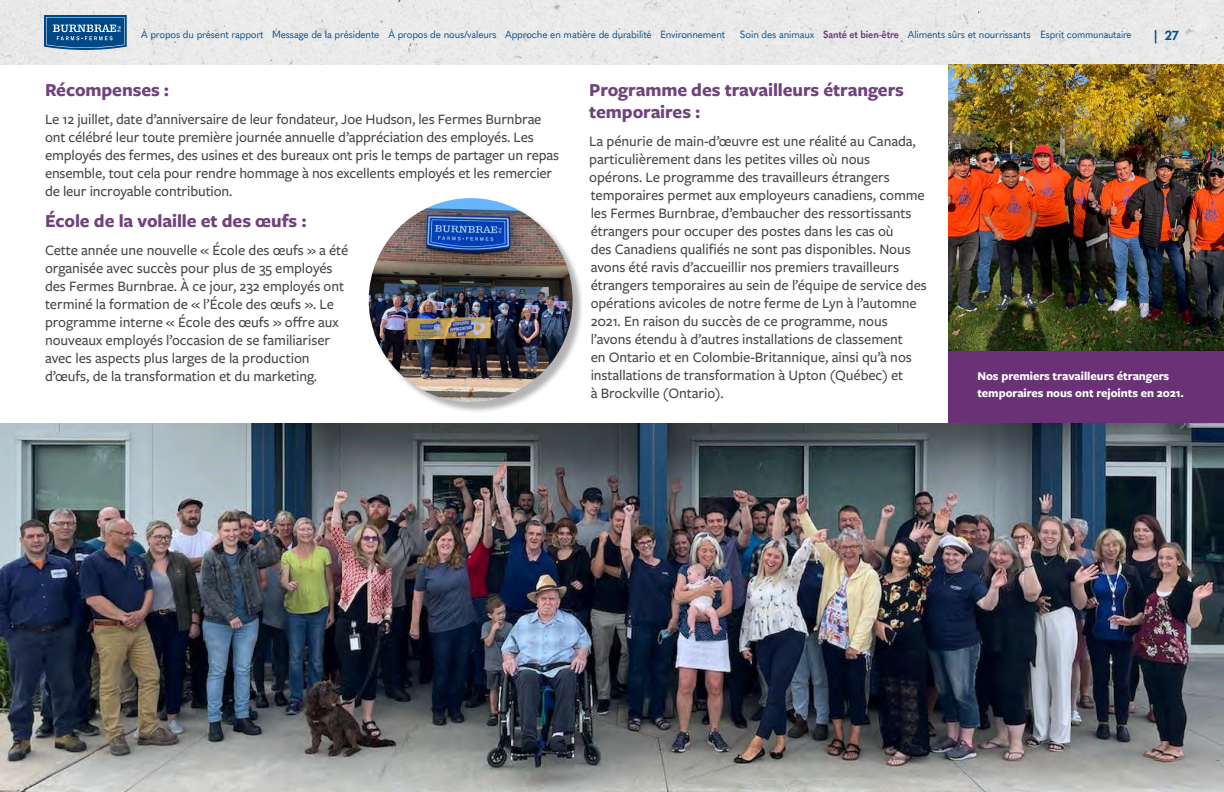
<style>
.page{position:relative;width:1224px;height:792px;background:#fff}
.page>*{position:absolute;margin:0;border:0;box-sizing:border-box;transform-origin:0 0}
.t1{font:700 19px/22px "Freight Sans Pro";letter-spacing:-.005em;color:#71427d}
.t2{font:500 15px/18px "Freight Sans Pro";letter-spacing:-.005em;color:#464547}
.t3{font:700 13px "Quasimoda";color:#07518e}
.t4{font:700 12.4px/16.2px "Freight Sans Pro";letter-spacing:-.005em;color:#fff}
.t5{font:10.3px "Quasimoda";letter-spacing:-.015em;color:#07518e;scale:.96 1}
.s1{font-weight:700;color:#6f3e7c}
</style>
<div class="page">
<div style="left:0;top:0;width:1224px;height:65px;background:#eaeaeb"></div>
<img style="left:0;top:423px;width:1224px;height:369px">
<img style="left:949px;top:65px;width:275px;height:286px">
<div style="left:949px;top:351px;width:275px;height:72px;background:#6a3177"></div>
<svg style="left:44px;top:15px;width:83px;height:35px;background:#2b6699"></svg>
<div style="left:370px;top:199px;width:214px;height:215px;background:#000;opacity:.3"></div>
<img style="left:369px;top:198px;width:204px;height:204px;border-radius:102px">
<p class="t5" style="left:141px;top:27px;width:610px">À propos du présent rapport Message de la présidente À propos de nous/valeurs Approche en matière de durabilité Environnement</p>
<p class="t5" style="left:740px;top:27px;width:410px">Soin des animaux <span class="s1">Santé et bien-être</span> Aliments sûrs et nourrissants Esprit communautaire</p>
<p class="t3" style="left:1154px;top:25px;width:26px">| 27</p>
<p class="t1" style="left:45px;top:78px;width:126px">Récompenses :</p>
<p class="t2" style="left:45px;top:109px;width:516px">Le 12 juillet, date d’anniversaire de leur fondateur, Joe Hudson, les Fermes Burnbrae ont célébré leur toute première journée annuelle d’appréciation des employés. Les employés des fermes, des usines et des bureaux ont pris le temps de partager un repas ensemble, tout cela pour rendre hommage à nos excellents employés et les remercier de leur incroyable contribution.</p>
<p class="t1" style="left:45px;top:209px;width:263px">École de la volaille et des œufs :</p>
<p class="t2" style="left:45px;top:240px;width:305px">Cette année une nouvelle « École des œufs » a été organisée avec succès pour plus de 35 employés des Fermes Burnbrae. À ce jour, 232 employés ont terminé la formation de « l’École des œufs ». Le programme interne « École des œufs » offre aux nouveaux employés l’occasion de se familiariser avec les aspects plus larges de la production d’œufs, de la transformation et du marketing.</p>
<p class="t1" style="left:589px;top:78px;width:316px">Programme des travailleurs étrangers temporaires :</p>
<p class="t2" style="left:589px;top:131px;width:339px">La pénurie de main-d’œuvre est une réalité au Canada, particulièrement dans les petites villes où nous opérons. Le programme des travailleurs étrangers temporaires permet aux employeurs canadiens, comme les Fermes Burnbrae, d’embaucher des ressortissants étrangers pour occuper des postes dans les cas où<br>des Canadiens qualifiés ne sont pas disponibles. Nous avons été ravis d’accueillir nos premiers travailleurs étrangers temporaires au sein de l’équipe de service des opérations avicoles de notre ferme de Lyn à l’automne 2021. En raison du succès de ce programme, nous l’avons étendu à d’autres installations de classement<br>en Ontario et en Colombie-Britannique, ainsi qu’à nos installations de transformation à Upton (Québec) et<br>à Brockville (Ontario).</p>
<p class="t4" style="left:977px;top:368px;width:208px">Nos premiers travailleurs étrangers temporaires nous ont rejoints en 2021.</p>
</div>
